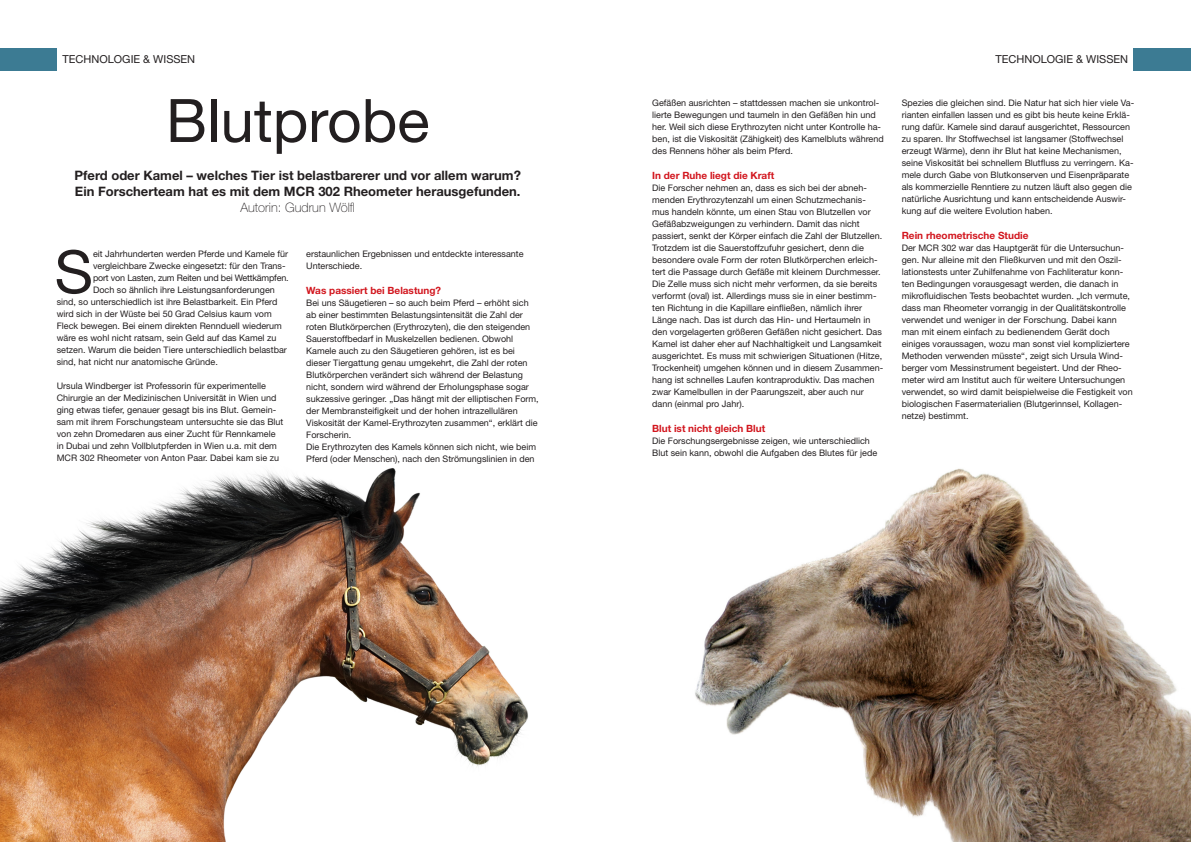
<style>
.page{position:relative;width:1191px;height:842px;background:#fff}
.page>*{position:absolute;margin:0;border:0;box-sizing:border-box;transform-origin:0 0}
.t1{font:60px "Helvetica Neue LT Std";color:#231f20}
.t2{font:59.4px "Helvetica Neue LT Std";color:#231f20}
.t3{font:700 13px/16px "Helvetica Neue LT Std";color:#231f20}
.t4{font:100 13px "Helvetica Neue LT Std";color:#231f20}
.t5{font:11px "Helvetica Neue LT Std";color:#231f20}
.t6{font:700 10px "Helvetica Neue LT Std";color:#d2161e}
.t7{font:9px/12px "Helvetica Neue LT Std";color:#231f20}
.t8{font:9px "Helvetica Neue LT Std";letter-spacing:-.02em;color:#231f20}
</style>
<div class="page">
<div style="left:0;top:48px;width:57px;height:23px;background:#3c7b93"></div>
<div style="left:1133px;top:48px;width:58px;height:23px;background:#3c7b93"></div>
<img style="left:695px;top:468px;width:496px;height:374px">
<img style="left:0;top:468px;width:528px;height:374px">
<p class="t5" style="left:63px;top:53px;width:134px">TECHNOLOGIE &amp; WISSEN</p>
<p class="t1" style="left:166px;top:84px;width:265px">Blutprobe</p>
<p class="t3" style="left:75px;top:167px;width:448px">Pferd oder Kamel – welches Tier ist belastbarerer und vor allem warum?<br>Ein Forscherteam hat es mit dem MCR 302 Rheometer herausgefunden.</p>
<p class="t4" style="left:240px;top:200px;width:116px">Autorin: Gudrun Wölfl</p>
<p class="t2" style="left:54px;top:235px;width:40px">S</p>
<p class="t7" style="left:93px;top:248px;width:197px">eit Jahrhunderten werden Pferde und Kamele für</p>
<p class="t7" style="left:93px;top:260px;width:194px">vergleichbare Zwecke eingesetzt: für den Trans-</p>
<p class="t8" style="left:93px;top:272px;width:197px">port von Lasten, zum Reiten und bei Wettkämpfen.</p>
<p class="t7" style="left:93px;top:284px;width:183px">Doch so ähnlich ihre Leistungsanforderungen</p>
<p class="t7" style="left:57px;top:296px;width:222px">sind, so unterschiedlich ist ihre Belastbarkeit. Ein Pferd</p>
<p class="t7" style="left:57px;top:308px;width:216px">wird sich in der Wüste bei 50 Grad Celsius kaum vom</p>
<p class="t7" style="left:57px;top:320px;width:227px">Fleck bewegen. Bei einem direkten Rennduell wiederum</p>
<p class="t7" style="left:57px;top:332px;width:221px">wäre es wohl nicht ratsam, sein Geld auf das Kamel zu</p>
<p class="t7" style="left:57px;top:344px;width:232px">setzen. Warum die beiden Tiere unterschiedlich belastbar</p>
<p class="t7" style="left:57px;top:356px;width:163px">sind, hat nicht nur anatomische Gründe.</p>
<p class="t7" style="left:57px;top:380px;width:228px">Ursula Windberger ist Professorin für experimentelle Chirurgie an der Medizinischen Universität in Wien und ging etwas tiefer, genauer gesagt bis ins Blut. Gemein&shy;sam mit ihrem Forschungsteam untersuchte sie das Blut von zehn Dromedaren aus einer Zucht für Rennkamele in Dubai und zehn Vollblutpferden in Wien u.a. mit dem MCR 302 Rheometer von Anton Paar. Dabei kam sie zu</p>
<p class="t7" style="left:306px;top:248px;width:219px">erstaunlichen Ergebnissen und entdeckte interessante<br>Unterschiede.</p>
<p class="t6" style="left:306px;top:284px;width:136px">Was passiert bei Belastung?</p>
<p class="t7" style="left:306px;top:297px;width:234px">Bei uns Säugetieren – so auch beim Pferd – erhöht sich ab einer bestimmten Belastungsintensität die Zahl der roten Blutkörperchen (Erythrozyten), die den steigenden Sauerstoffbedarf in Muskelzellen bedienen. Obwohl Kamele auch zu den Säugetieren gehören, ist es bei dieser Tiergattung genau umgekehrt, die Zahl der roten Blutkörperchen verändert sich während der Belastung nicht, sondern wird während der Erholungsphase sogar sukzessive geringer. „Das hängt mit der elliptischen Form, der Membransteifigkeit und der hohen intrazellulären Viskosität der Kamel-Erythrozyten zusammen“, erklärt die Forscherin.<br>Die Erythrozyten des Kamels können sich nicht, wie beim Pferd (oder Menschen), nach den Strömungslinien in den</p>
<p class="t7" style="left:652px;top:96px;width:233px">Gefäßen ausrichten – stattdessen machen sie unkontrol&shy;lierte Bewegungen und taumeln in den Gefäßen hin und her. Weil sich diese Erythrozyten nicht unter Kontrolle ha&shy;ben, ist die Viskosität (Zähigkeit) des Kamelbluts während des Rennens höher als beim Pferd.</p>
<p class="t6" style="left:652px;top:169px;width:123px">In der Ruhe liegt die Kraft</p>
<p class="t7" style="left:652px;top:181px;width:232px">Die Forscher nehmen an, dass es sich bei der abneh&shy;menden Erythrozytenzahl um einen Schutzmechanis&shy;mus handeln könnte, um einen Stau von Blutzellen vor Gefäßabzweigungen zu verhindern. Damit das nicht passiert, senkt der Körper einfach die Zahl der Blutzellen.<br>Trotzdem ist die Sauerstoffzufuhr gesichert, denn die besondere ovale Form der roten Blutkörperchen erleich&shy;tert die Passage durch Gefäße mit kleinem Durchmesser.<br>Die Zelle muss sich nicht mehr verformen, da sie bereits verformt (oval) ist. Allerdings muss sie in einer bestimm&shy;ten Richtung in die Kapillare einfließen, nämlich ihrer Länge nach. Das ist durch das Hin- und Hertaumeln in den vorgelagerten größeren Gefäßen nicht gesichert. Das Kamel ist daher eher auf Nachhaltigkeit und Langsamkeit ausgerichtet. Es muss mit schwierigen Situationen (Hitze, Trockenheit) umgehen können und in diesem Zusammen&shy;hang ist schnelles Laufen kontraproduktiv. Das machen zwar Kamelbullen in der Paarungszeit, aber auch nur dann (einmal pro Jahr).</p>
<p class="t6" style="left:652px;top:422px;width:115px">Blut ist nicht gleich Blut</p>
<p class="t7" style="left:652px;top:434px;width:226px">Die Forschungsergebnisse zeigen, wie unterschiedlich<br>Blut sein kann, obwohl die Aufgaben des Blutes für jede</p>
<p class="t5" style="left:995px;top:53px;width:134px">TECHNOLOGIE &amp; WISSEN</p>
<p class="t7" style="left:901px;top:96px;width:234px">Spezies die gleichen sind. Die Natur hat sich hier viele Va&shy;rianten einfallen lassen und es gibt bis heute keine Erklä&shy;rung dafür. Kamele sind darauf ausgerichtet, Ressourcen zu sparen. Ihr Stoffwechsel ist langsamer (Stoffwechsel erzeugt Wärme), denn ihr Blut hat keine Mechanismen, seine Viskosität bei schnellem Blutfluss zu verringern. Ka&shy;mele durch Gabe von Blutkonserven und Eisenpräparate als kommerzielle Renntiere zu nutzen läuft also gegen die natürliche Ausrichtung und kann entscheidende Auswir&shy;kung auf die weitere Evolution haben.</p>
<p class="t6" style="left:901px;top:229px;width:128px">Rein rheometrische Studie</p>
<p class="t7" style="left:901px;top:241px;width:232px">Der MCR 302 war das Hauptgerät für die Untersuchun&shy;gen. Nur alleine mit den Fließkurven und mit den Oszil&shy;lationstests unter Zuhilfenahme von Fachliteratur konn&shy;ten Bedingungen vorausgesagt werden, die danach in mikrofluidischen Tests beobachtet wurden. „Ich vermute, dass man Rheometer vorrangig in der Qualitätskontrolle verwendet und weniger in der Forschung. Dabei kann man mit einem einfach zu bedienendem Gerät doch einiges voraussagen, wozu man sonst viel kompliziertere Methoden verwenden müsste“, zeigt sich Ursula Wind&shy;berger vom Messinstrument begeistert. Und der Rheo&shy;meter wird am Institut auch für weitere Untersuchungen verwendet, so wird damit beispielweise die Festigkeit von biologischen Fasermaterialien (Blutgerinnsel, Kollagen&shy;netze) bestimmt.</p>
</div>
